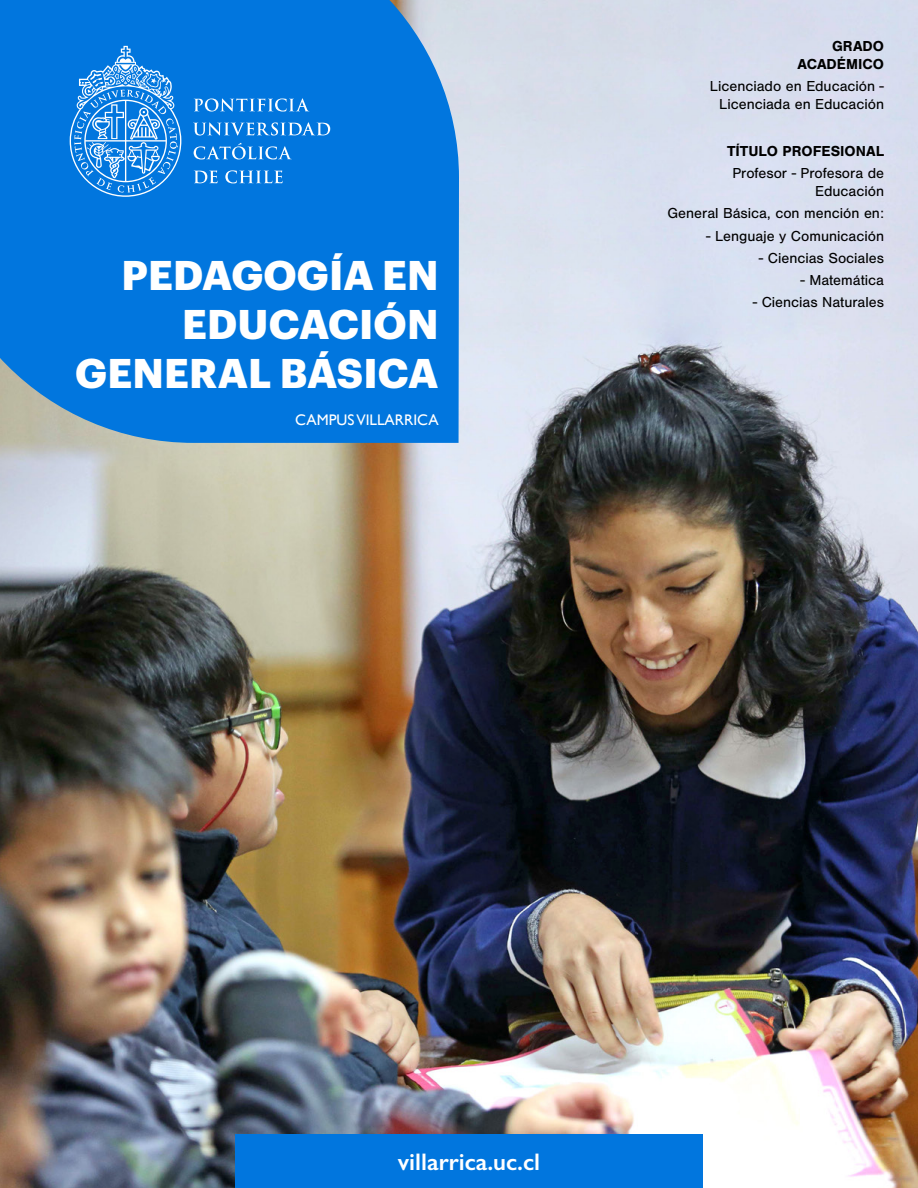
<style>
.page{position:relative;width:918px;height:1188px;background:#fff}
.page>*{position:absolute;margin:0;border:0;box-sizing:border-box;transform-origin:0 0}
.t1{font:700 40.65px/48.8px "Graphik";letter-spacing:.005em;color:#fff;text-align:right}
.t2{font:600 24px "Gill Sans";color:#fff}
.t3{font:15.3px "Gill Sans";color:#fff}
.t4{font:15px/18px "Nimbus San";color:#000;text-align:right}
.t5{font:700 15px/18px "Nimbus San";color:#000;text-align:right}
</style>
<div class="page">
<img style="left:0;top:0;width:918px;height:1188px">
<div style="left:0;top:0;width:459px;height:443px;background:#0176de"></div>
<div style="left:235px;top:1134px;width:468px;height:54px;background:#0176de"></div>
<svg style="left:194px;top:98px;width:115px;height:14px;background:#4198e6"></svg>
<svg style="left:193px;top:122px;width:137px;height:14px;background:#449ae6"></svg>
<svg style="left:194px;top:143px;width:98px;height:16px;background:#3491e4"></svg>
<svg style="left:194px;top:170px;width:24px;height:13px"></svg>
<svg style="left:225px;top:170px;width:58px;height:13px"></svg>
<svg style="left:70px;top:46px;width:112px;height:151px;background:#3793e4"></svg>
<h1 class="t1" style="left:75px;top:247px;width:365px">PEDAGOGÍA EN<br>EDUCACIÓN<br>GENERAL BÁSICA</h1>
<p class="t3" style="left:295px;top:410px;width:145px">CAMPUS VILLARRICA</p>
<p class="t5" style="left:798px;top:37px;width:88px">GRADO<br>ACADÉMICO</p>
<p class="t4" style="left:710px;top:77px;width:176px">Licenciado en Educación -<br>Licenciada en Educación</p>
<p class="t5" style="left:727px;top:142px;width:159px">TÍTULO PROFESIONAL</p>
<p class="t4" style="left:732px;top:164px;width:153px">Profesor - Profesora de<br>Educación</p>
<p class="t4" style="left:667px;top:205px;width:218px">General Básica, con mención en:</p>
<p class="t4" style="left:706px;top:227px;width:179px">- Lenguaje y Comunicación</p>
<p class="t4" style="left:759px;top:249px;width:127px">- Ciencias Sociales</p>
<p class="t4" style="left:800px;top:271px;width:85px">- Matemática</p>
<p class="t4" style="left:753px;top:294px;width:133px">- Ciencias Naturales</p>
<h2 class="t2" style="left:398px;top:1147px;width:144px">villarrica.uc.cl</h2>
</div>
